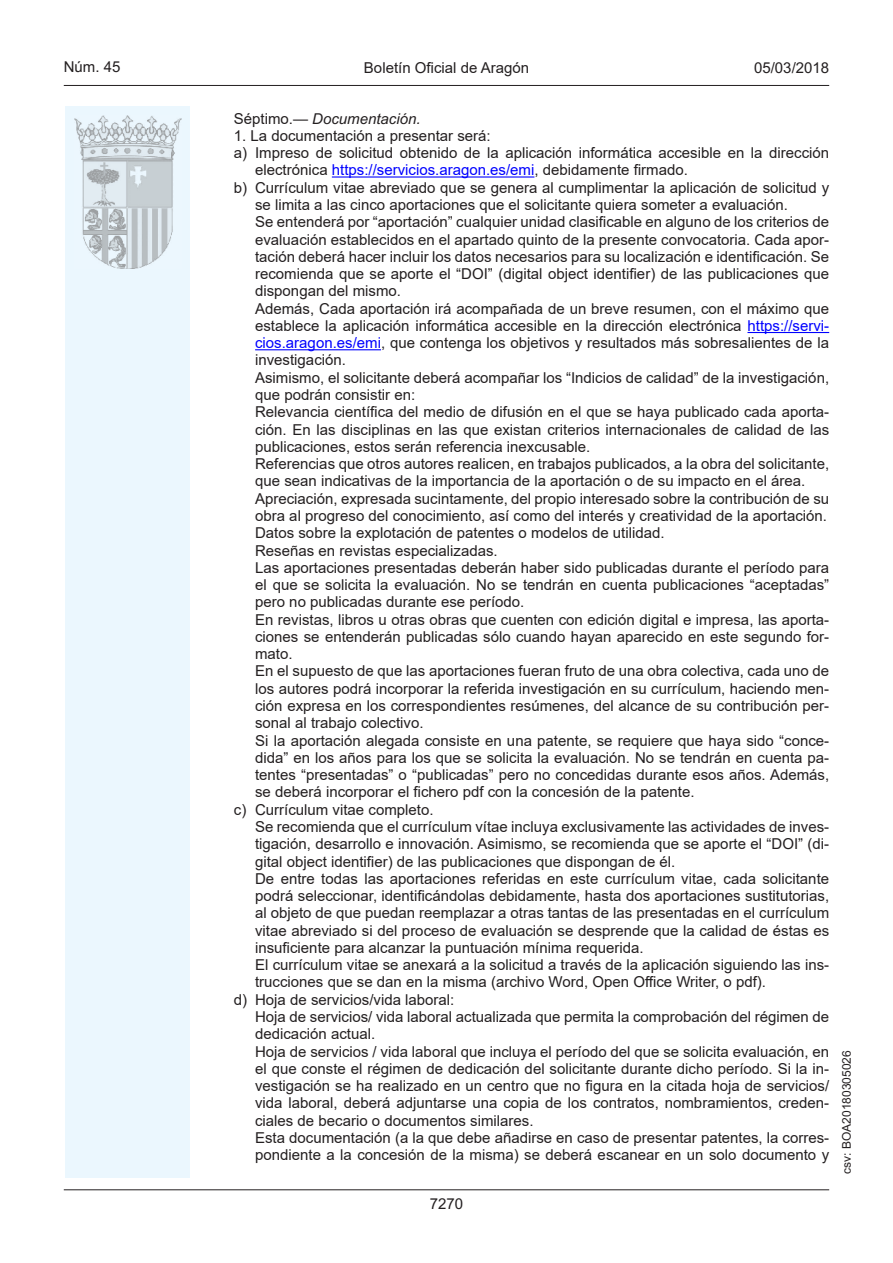
<style>
.page{position:relative;width:893px;height:1263px;background:#fff}
.page>*{position:absolute;margin:0;border:0;box-sizing:border-box;transform-origin:0 0}
.Sangrado_01{font:15px/17.2px "Arial";color:#231f20;text-align:justify}
.inicio_de_parrafo{font:15px "Arial";color:#231f20}
.inicio_de_parrafo-2{font:italic 15px "Arial";color:#231f20}
.estilo_head-c{font:15px "Arial";color:#231f20}
.estilo_head-d{font:15px "Arial MT2";color:#231f20}
.estilo_head-i{font:15px "Arial MT2";color:#231f20}
.numero_pagina{font:15px "Arial MT2";color:#231f20}
.estilo_head-i-2{font:12px "Arial MT2";color:#231f20}
.s1{font-style:normal}
.s2{color:#00f}
</style>
<div class="page">
<div style="left:65px;top:106px;width:125px;height:1072px;background:#ebf7fe"></div>
<img style="left:75px;top:115px;width:106px;height:153px">
<hr style="left:64px;top:85px;width:765px;height:1px;background:#231f20">
<hr style="left:64px;top:1189px;width:765px;height:1px;background:#231f20">
<hr style="left:332px;top:176px;width:202px;height:2px;background:#00f">
<hr style="left:747px;top:332px;width:82px;height:1px;background:#00f">
<hr style="left:255px;top:349px;width:126px;height:1px;background:#00f">
<p class="estilo_head-i" style="left:64px;top:57px;width:58px">Núm. 45</p>
<p class="estilo_head-c" style="left:364px;top:57px;width:167px">Boletín Oficial de Aragón</p>
<p class="estilo_head-d" style="left:754px;top:57px;width:77px">05/03/2018</p>
<p class="inicio_de_parrafo-2" style="left:234px;top:109px;width:188px"><span class="s1">Séptimo.</span>— Documentación.</p>
<p class="inicio_de_parrafo" style="left:234px;top:125px;width:258px">1. La documentación a presentar será:</p>
<p class="Sangrado_01" style="left:255px;top:144px;width:575px;text-indent:-21px">a) Impreso de solicitud obtenido de la aplicación informática accesible en la dirección electrónica <span class="s2">https://servicios.aragon.es/emi</span>, debidamente firmado.</p>
<p class="Sangrado_01" style="left:255px;top:179px;width:576px;text-indent:-21px">b) Currículum vitae abreviado que se genera al cumplimentar la aplicación de solicitud y se limita a las cinco aportaciones que el solicitante quiera someter a evaluación.</p>
<p class="Sangrado_01" style="left:255px;top:213px;width:576px">Se entenderá por “aportación” cualquier unidad clasificable en alguno de los criterios de evaluación establecidos en el apartado quinto de la presente convocatoria. Cada apor&shy;tación deberá hacer incluir los datos necesarios para su localización e identificación. Se recomienda que se aporte el “DOI” (digital object identifier) de las publicaciones que dispongan del mismo.</p>
<p class="Sangrado_01" style="left:255px;top:300px;width:576px">Además, Cada aportación irá acompañada de un breve resumen, con el máximo que establece la aplicación informática accesible en la dirección electrónica <span class="s2">https://servi&shy;cios.aragon.es/emi</span>, que contenga los objetivos y resultados más sobresalientes de la investigación.</p>
<p class="Sangrado_01" style="left:255px;top:369px;width:575px">Asimismo, el solicitante deberá acompañar los “Indicios de calidad” de la investigación, que podrán consistir en:</p>
<p class="Sangrado_01" style="left:255px;top:403px;width:576px">Relevancia científica del medio de difusión en el que se haya publicado cada aporta&shy;ción. En las disciplinas en las que existan criterios internacionales de calidad de las publicaciones, estos serán referencia inexcusable.</p>
<p class="Sangrado_01" style="left:255px;top:455px;width:576px">Referencias que otros autores realicen, en trabajos publicados, a la obra del solicitante, que sean indicativas de la importancia de la aportación o de su impacto en el área.</p>
<p class="Sangrado_01" style="left:255px;top:490px;width:576px">Apreciación, expresada sucintamente, del propio interesado sobre la contribución de su obra al progreso del conocimiento, así como del interés y creatividad de la aportación.</p>
<p class="Sangrado_01" style="left:255px;top:524px;width:411px">Datos sobre la explotación de patentes o modelos de utilidad.</p>
<p class="Sangrado_01" style="left:255px;top:541px;width:244px">Reseñas en revistas especializadas.</p>
<p class="Sangrado_01" style="left:255px;top:559px;width:576px">Las aportaciones presentadas deberán haber sido publicadas durante el período para el que se solicita la evaluación. No se tendrán en cuenta publicaciones “aceptadas” pero no publicadas durante ese período.</p>
<p class="Sangrado_01" style="left:255px;top:611px;width:576px">En revistas, libros u otras obras que cuenten con edición digital e impresa, las aporta&shy;ciones se entenderán publicadas sólo cuando hayan aparecido en este segundo for&shy;mato.</p>
<p class="Sangrado_01" style="left:255px;top:662px;width:576px">En el supuesto de que las aportaciones fueran fruto de una obra colectiva, cada uno de los autores podrá incorporar la referida investigación en su currículum, haciendo men&shy;ción expresa en los correspondientes resúmenes, del alcance de su contribución per&shy;sonal al trabajo colectivo.</p>
<p class="Sangrado_01" style="left:255px;top:732px;width:576px">Si la aportación alegada consiste en una patente, se requiere que haya sido “conce&shy;dida” en los años para los que se solicita la evaluación. No se tendrán en cuenta pa&shy;tentes “presentadas” o “publicadas” pero no concedidas durante esos años. Además, se deberá incorporar el fichero pdf con la concesión de la patente.</p>
<p class="Sangrado_01" style="left:234px;top:801px;width:201px">c) Currículum vitae completo.</p>
<p class="Sangrado_01" style="left:255px;top:818px;width:576px">Se recomienda que el currículum vítae incluya exclusivamente las actividades de inves&shy;tigación, desarrollo e innovación. Asimismo, se recomienda que se aporte el “DOI” (di&shy;gital object identifier) de las publicaciones que dispongan de él.</p>
<p class="Sangrado_01" style="left:255px;top:870px;width:576px">De entre todas las aportaciones referidas en este currículum vitae, cada solicitante podrá seleccionar, identificándolas debidamente, hasta dos aportaciones sustitutorias, al objeto de que puedan reemplazar a otras tantas de las presentadas en el currículum vitae abreviado si del proceso de evaluación se desprende que la calidad de éstas es insuficiente para alcanzar la puntuación mínima requerida.</p>
<p class="Sangrado_01" style="left:255px;top:956px;width:576px">El currículum vitae se anexará a la solicitud a través de la aplicación siguiendo las ins&shy;trucciones que se dan en la misma (archivo Word, Open Office Writer, o pdf).</p>
<p class="Sangrado_01" style="left:234px;top:991px;width:222px">d) Hoja de servicios/vida laboral:</p>
<p class="Sangrado_01" style="left:255px;top:1008px;width:576px">Hoja de servicios/ vida laboral actualizada que permita la comprobación del régimen de dedicación actual.</p>
<p class="Sangrado_01" style="left:255px;top:1042px;width:576px">Hoja de servicios / vida laboral que incluya el período del que se solicita evaluación, en el que conste el régimen de dedicación del solicitante durante dicho período. Si la in&shy;vestigación se ha realizado en un centro que no figura en la citada hoja de servicios/ vida laboral, deberá adjuntarse una copia de los contratos, nombramientos, creden&shy;ciales de becario o documentos similares.</p>
<p class="Sangrado_01" style="left:255px;top:1129px;width:576px">Esta documentación (a la que debe añadirse en caso de presentar patentes, la corres&shy;pondiente a la concesión de la misma) se deberá escanear en un solo documento y</p>
<p class="numero_pagina" style="left:430px;top:1193px;width:35px">7270</p>
<p class="estilo_head-i-2" style="left:838px;top:1174px;width:125px;rotate:-90deg">csv: BOA20180305026</p>
</div>
